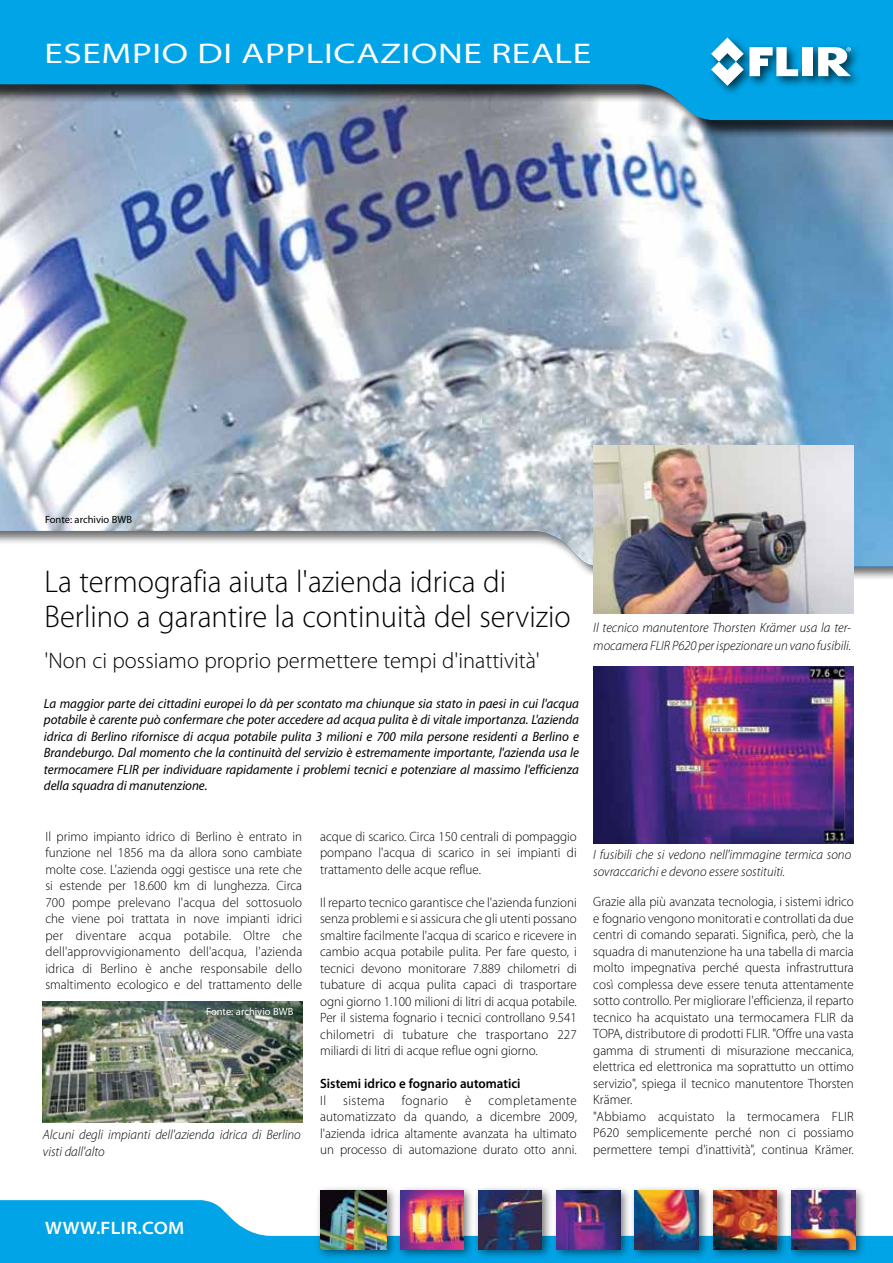
<style>
.page{position:relative;width:893px;height:1263px;background:#fff}
.page>*{position:absolute;margin:0;border:0;box-sizing:border-box;transform-origin:0 0}
.t1{font:300 31.5px/34.5px "Myriad Pro";color:#000}
.t2{font:semi-expanded 28.5px "Myriad Pro";letter-spacing:.02em;color:#fff;scale:1.2 1}
.t3{font:300 22.5px "Myriad Pro";color:#000}
.t4{font:600 semi-expanded 18px "Myriad Pro";letter-spacing:.02em;color:#fff}
.t5{font:300 13.5px/16.5px "Myriad Pro";color:#000;text-align:justify}
.t6{font:italic 13.5px/16.5px "Myriad Pro";letter-spacing:-.005em;color:#000;text-align:justify}
.t7{font:italic 300 13.5px/17.2px "Myriad Pro";color:#000}
.t8{font:600 13.5px "Myriad Pro";color:#000}
.t9{font:300 13.5px "Myriad Pro";letter-spacing:.03em;color:#000}
.t10{font:10.5px "Myriad Pro";color:#000}
.t11{font:10.5px "Myriad Pro";color:#fff}
</style>
<div class="page">
<img style="left:0;top:139px;width:893px;height:428px">
<div style="left:0;top:0;width:893px;height:139px;background:#000;opacity:.75"></div>
<svg style="left:0;top:0;width:893px;height:120px;background:#1f9cd2"></svg>
<svg style="left:0;top:1200px;width:893px;height:63px;fill:#00a4e7"></svg>
<div style="left:708px;top:34px;width:155px;height:63px;background:#000;opacity:.66"></div>
<div style="left:803px;top:47px;width:10px;height:29px;background:#fff"></div>
<svg style="left:711px;top:37px;width:87px;height:49px"></svg>
<svg style="left:818px;top:47px;width:33px;height:29px"></svg>
<div style="left:552px;top:1185px;width:80px;height:75px;background:#000;opacity:.52"></div>
<img style="left:557px;top:1191px;width:63px;height:58px">
<div style="left:630px;top:1185px;width:80px;height:75px;background:#000;opacity:.52"></div>
<img style="left:635px;top:1191px;width:64px;height:58px">
<div style="left:787px;top:1185px;width:80px;height:75px;background:#000;opacity:.52"></div>
<img style="left:792px;top:1191px;width:63px;height:58px">
<div style="left:708px;top:1185px;width:80px;height:75px;background:#000;opacity:.52"></div>
<img style="left:714px;top:1191px;width:63px;height:58px">
<div style="left:315px;top:1185px;width:83px;height:75px;background:#000;opacity:.52"></div>
<img style="left:320px;top:1191px;width:67px;height:58px">
<div style="left:473px;top:1185px;width:80px;height:75px;background:#000;opacity:.52"></div>
<img style="left:479px;top:1191px;width:63px;height:58px">
<div style="left:395px;top:1185px;width:80px;height:75px;background:#000;opacity:.52"></div>
<img style="left:400px;top:1191px;width:64px;height:58px">
<img style="left:593px;top:666px;width:260px;height:178px">
<img style="left:593px;top:445px;width:261px;height:168px">
<img style="left:43px;top:1001px;width:259px;height:121px">
<h2 class="t2" style="left:44px;top:38px;width:457px">ESEMPIO DI APPLICAZIONE REALE</h2>
<p class="t10" style="left:45px;top:513px;width:89px">Fonte: archivio BWB</p>
<h1 class="t1" style="left:45px;top:565px;width:528px">La termografia aiuta l'azienda idrica di<br>Berlino a garantire la continuità del servizio</h1>
<h3 class="t3" style="left:45px;top:648px;width:497px">'Non ci possiamo proprio permettere tempi d'inattività'</h3>
<p class="t6" style="left:44px;top:695px;width:537px">La maggior parte dei cittadini europei lo dà per scontato ma chiunque sia stato in paesi in cui l'acqua potabile è carente può confermare che poter accedere ad acqua pulita è di vitale importanza. L'azienda idrica di Berlino rifornisce di acqua potabile pulita 3 milioni e 700 mila persone residenti a Berlino e Brandeburgo. Dal momento che la continuità del servizio è estremamente importante, l'azienda usa le termocamere FLIR per individuare rapidamente i problemi tecnici e potenziare al massimo l'efficienza della squadra di manutenzione.</p>
<p class="t7" style="left:593px;top:619px;width:259px">Il tecnico manutentore Thorsten Krämer usa la ter&shy;mocamera FLIR P620 per ispezionare un vano fusibili.</p>
<p class="t5" style="left:45px;top:828px;width:258px">Il primo impianto idrico di Berlino è entrato in funzione nel 1856 ma da allora sono cambiate molte cose. L'azienda oggi gestisce una rete che si estende per 18.600 km di lunghezza. Circa 700 pompe prelevano l'acqua del sottosuolo che viene poi trattata in nove impianti idrici per diventare acqua potabile. Oltre che dell'approvvigionamento dell'acqua, l'azienda idrica di Berlino è anche responsabile dello smaltimento ecologico e del trattamento delle</p>
<p class="t5" style="left:320px;top:828px;width:258px">acque di scarico. Circa 150 centrali di pompaggio pompano l'acqua di scarico in sei impianti di trattamento delle acque reflue.</p>
<p class="t5" style="left:320px;top:894px;width:258px">Il reparto tecnico garantisce che l'azienda funzioni senza problemi e si assicura che gli utenti possano smaltire facilmente l'acqua di scarico e ricevere in cambio acqua potabile pulita. Per fare questo, i tecnici devono monitorare 7.889 chilometri di tubature di acqua pulita capaci di trasportare ogni giorno 1.100 milioni di litri di acqua potabile.<br>Per il sistema fognario i tecnici controllano 9.541 chilometri di tubature che trasportano 227 miliardi di litri di acque reflue ogni giorno.</p>
<p class="t8" style="left:320px;top:1075px;width:202px">Sistemi idrico e fognario automatici</p>
<p class="t5" style="left:320px;top:1092px;width:8px">Il</p>
<p class="t9" style="left:343px;top:1093px;width:43px">sistema</p>
<p class="t9" style="left:402px;top:1093px;width:48px">fognario</p>
<p class="t5" style="left:465px;top:1092px;width:8px">è</p>
<p class="t11" style="left:206px;top:1005px;width:89px">Fonte: archivio BWB</p>
<p class="t5" style="left:320px;top:1092px;width:258px;text-indent:168px">completamente automatizzato da quando, a dicembre 2009, l'azienda idrica altamente avanzata ha ultimato un processo di automazione durato otto anni.</p>
<p class="t7" style="left:43px;top:1126px;width:259px">Alcuni degli impianti dell'azienda idrica di Berlino visti dall'alto</p>
<p class="t7" style="left:593px;top:846px;width:259px">I fusibili che si vedono nell'immagine termica sono sovraccarichi e devono essere sostituiti.</p>
<p class="t5" style="left:593px;top:894px;width:262px;text-align:left">Grazie alla più avanzata tecnologia, i sistemi idrico e fognario vengono monitorati e controllati da due centri di comando separati. Significa, però, che la squadra di manutenzione ha una tabella di marcia molto impegnativa perché questa infrastruttura così complessa deve essere tenuta attentamente sotto controllo. Per migliorare l'efficienza, il reparto tecnico ha acquistato una termocamera FLIR da TOPA, distributore di prodotti FLIR. "Offre una vasta gamma di strumenti di misurazione meccanica, elettrica ed elettronica ma soprattutto un ottimo servizio", spiega il tecnico manutentore Thorsten Krämer.<br>"Abbiamo acquistato la termocamera FLIR P620 semplicemente perché non ci possiamo permettere tempi d'inattività", continua Krämer.</p>
<h3 class="t4" style="left:45px;top:1218px;width:140px">WWW.FLIR.COM</h3>
</div>
